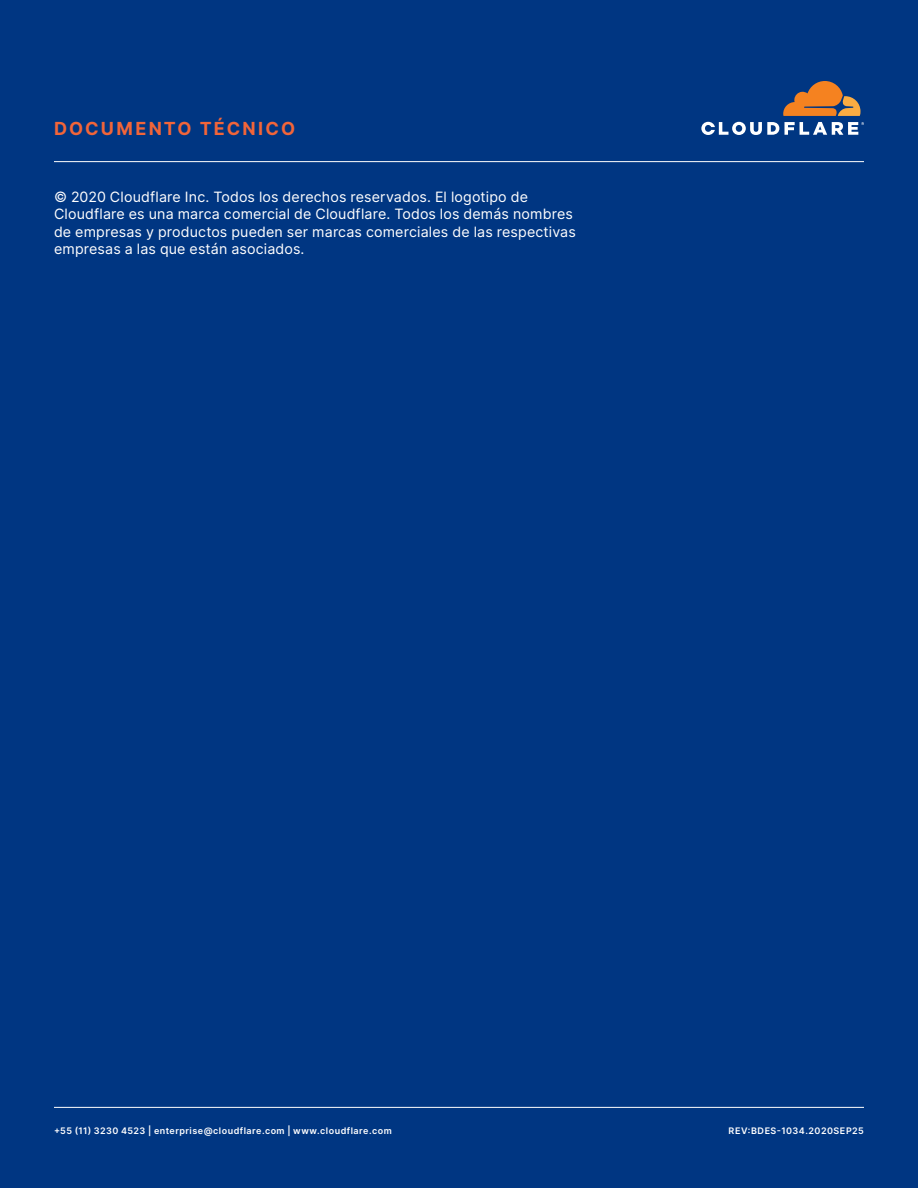
<style>
.page{position:relative;width:918px;height:1188px;background:#003682}
.page>*{position:absolute;margin:0;border:0;box-sizing:border-box;transform-origin:0 0}
.t1{font:700 18px "Inter";letter-spacing:.115em;color:#f26539}
.Copy{font:14.25px/17.2px "Inter";letter-spacing:.01em;color:#fff}
.t2{font:600 9px "Inter";letter-spacing:.055em;color:#fff}
</style>
<div class="page">
<svg style="left:783px;top:81px;width:78px;height:35px"></svg>
<svg style="left:701px;top:122px;width:163px;height:13px"></svg>
<hr style="left:54px;top:161px;width:810px;height:1px;background:#fff">
<hr style="left:54px;top:1107px;width:810px;height:1px;background:#fff">
<p class="t1" style="left:54px;top:115px;width:242px">DOCUMENTO TÉCNICO</p>
<p class="Copy" style="left:54px;top:188px;width:523px">© 2020 Cloudflare Inc. Todos los derechos reservados. El logotipo de Cloudflare es una marca comercial de Cloudflare. Todos los demás nombres de empresas y productos pueden ser marcas comerciales de las respectivas empresas a las que están asociados.</p>
<p class="t2" style="left:54px;top:1124px;width:339px">+55 (11) 3230 4523 | enterprise@cloudflare.com | www.cloudflare.com</p>
<p class="t2" style="left:729px;top:1124px;width:137px">REV:BDES-1034.2020SEP25</p>
</div>
